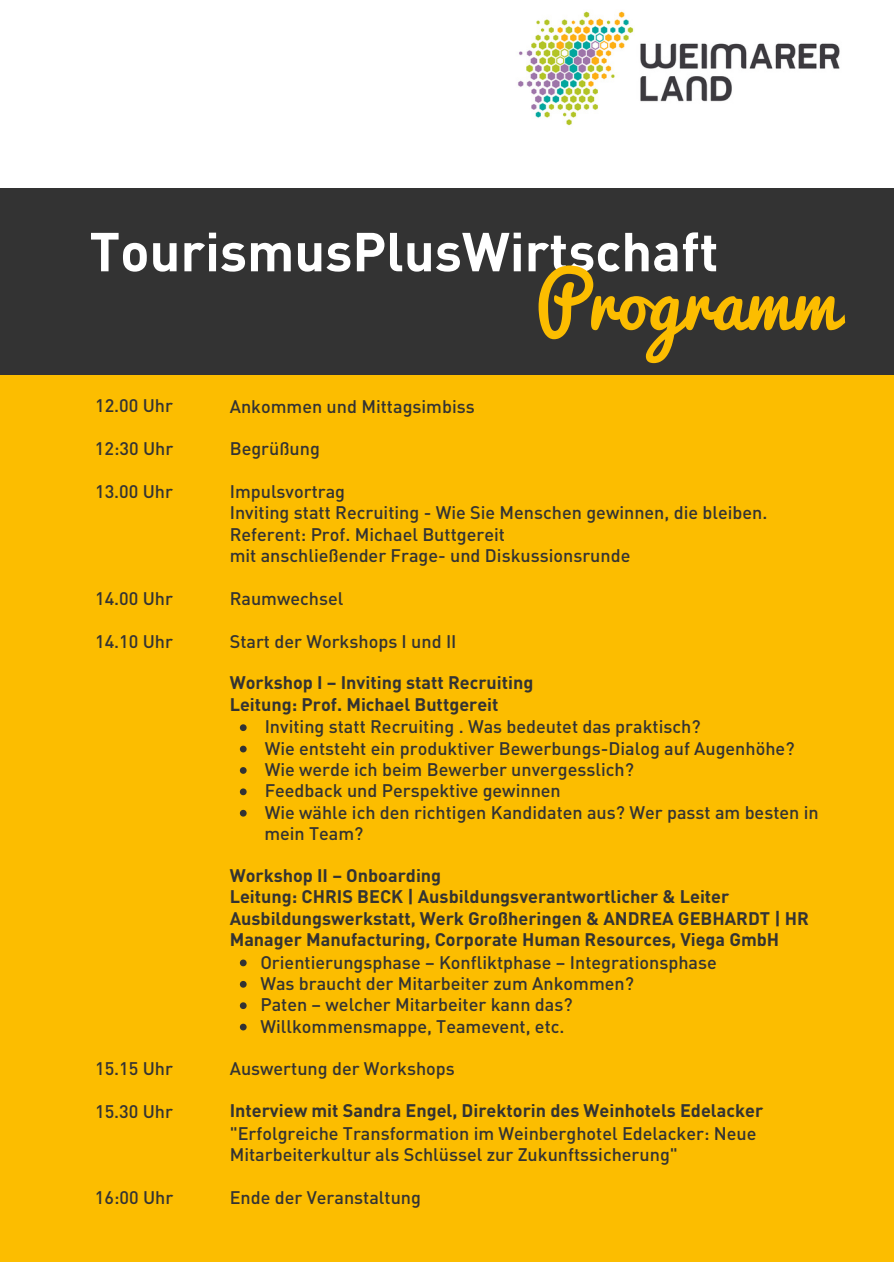
<style>
.page{position:relative;width:894px;height:1264px;background:#fff}
.page>*{position:absolute;margin:0;border:0;box-sizing:border-box;transform-origin:0 0}
.t1{font:72.6px "Pacifico";color:#fcbd00}
.t2{font:700 54px "DIN Pro";color:#fff}
.t3{font:500 18px/21.3px "DIN Pro";color:#333}
.t4{font:700 18px/21.3px "DIN Pro";color:#333}
</style>
<div class="page">
<div style="left:0;top:282px;width:893px;height:980px;background:#fcbd00"></div>
<svg style="left:240px;top:724px;width:6px;height:7px"></svg>
<svg style="left:240px;top:745px;width:6px;height:7px"></svg>
<svg style="left:240px;top:767px;width:6px;height:6px"></svg>
<svg style="left:240px;top:788px;width:6px;height:7px"></svg>
<svg style="left:240px;top:809px;width:6px;height:7px"></svg>
<svg style="left:240px;top:959px;width:6px;height:7px"></svg>
<svg style="left:240px;top:981px;width:6px;height:6px"></svg>
<svg style="left:240px;top:1002px;width:6px;height:7px"></svg>
<svg style="left:240px;top:1023px;width:6px;height:7px"></svg>
<div style="left:0;top:189px;width:893px;height:186px;background:#333"></div>
<img style="left:518px;top:11px;width:322px;height:115px">
<p class="t2" style="left:89px;top:216px;width:630px">TourismusPlusWirtschaft</p>
<p class="t1" style="left:535px;top:263px;width:304px">Programm</p>
<p class="t3" style="left:95px;top:394px;width:79px">12.00 Uhr</p>
<p class="t3" style="left:95px;top:437px;width:80px">12:30 Uhr</p>
<h1 class="t3" style="left:95px;top:480px;width:79px">13.00 Uhr</h1>
<p class="t3" style="left:95px;top:587px;width:79px">14.00 Uhr</p>
<p class="t3" style="left:95px;top:629px;width:79px">14.10 Uhr</p>
<p class="t3" style="left:95px;top:1057px;width:79px">15.15 Uhr</p>
<p class="t3" style="left:95px;top:1100px;width:79px">15.30 Uhr</p>
<p class="t3" style="left:95px;top:1185px;width:80px">16:00 Uhr</p>
<p class="t3" style="left:230px;top:394px;width:246px">Ankommen und Mittagsimbiss</p>
<p class="t3" style="left:230px;top:437px;width:92px">Begrüßung</p>
<p class="t3" style="left:230px;top:480px;width:117px">Impulsvortrag</p>
<p class="t3" style="left:230px;top:501px;width:539px">Inviting statt Recruiting - Wie Sie Menschen gewinnen, die bleiben.</p>
<p class="t3" style="left:230px;top:523px;width:277px">Referent: Prof. Michael Buttgereit</p>
<p class="t3" style="left:230px;top:544px;width:402px">mit anschließender Frage- und Diskussionsrunde</p>
<p class="t3" style="left:230px;top:587px;width:115px">Raumwechsel</p>
<p class="t3" style="left:230px;top:630px;width:228px">Start der Workshops I und II</p>
<p class="t4" style="left:230px;top:671px;width:305px">Workshop I – Inviting statt Recruiting</p>
<p class="t4" style="left:230px;top:693px;width:270px">Leitung: Prof. Michael Buttgereit</p>
<p class="t3" style="left:264px;top:715px;width:437px">Inviting statt Recruiting . Was bedeutet das praktisch?</p>
<p class="t3" style="left:264px;top:736px;width:531px">Wie entsteht ein produktiver Bewerbungs-Dialog auf Augenhöhe?</p>
<p class="t3" style="left:264px;top:758px;width:370px">Wie werde ich beim Bewerber unvergesslich?</p>
<p class="t3" style="left:264px;top:779px;width:297px">Feedback und Perspektive gewinnen</p>
<p class="t3" style="left:264px;top:801px;width:555px">Wie wähle ich den richtigen Kandidaten aus? Wer passt am besten in</p>
<p class="t3" style="left:264px;top:822px;width:101px">mein Team?</p>
<p class="t4" style="left:230px;top:864px;width:213px">Workshop II – Onboarding</p>
<p class="t4" style="left:230px;top:885px;width:580px">Leitung: CHRIS BECK | Ausbildungsverantwortlicher &amp; Leiter<br>Ausbildungswerkstatt, Werk Großheringen &amp; ANDREA GEBHARDT | HR<br>Manager Manufacturing, Corporate Human Resources, Viega GmbH</p>
<p class="t3" style="left:260px;top:950px;width:458px">Orientierungsphase – Konfliktphase – Integrationsphase</p>
<p class="t3" style="left:260px;top:972px;width:375px">Was braucht der Mitarbeiter zum Ankommen?</p>
<p class="t3" style="left:260px;top:993px;width:314px">Paten – welcher Mitarbeiter kann das?</p>
<p class="t3" style="left:260px;top:1014px;width:305px">Willkommensmappe, Teamevent, etc.</p>
<p class="t3" style="left:230px;top:1057px;width:227px">Auswertung der Workshops</p>
<p class="t4" style="left:230px;top:1099px;width:535px">Interview mit Sandra Engel, Direktorin des Weinhotels Edelacker</p>
<p class="t3" style="left:230px;top:1121px;width:528px">"Erfolgreiche Transformation im Weinberghotel Edelacker: Neue<br>Mitarbeiterkultur als Schlüssel zur Zukunftssicherung"</p>
<p class="t3" style="left:230px;top:1185px;width:193px">Ende der Veranstaltung</p>
</div>
